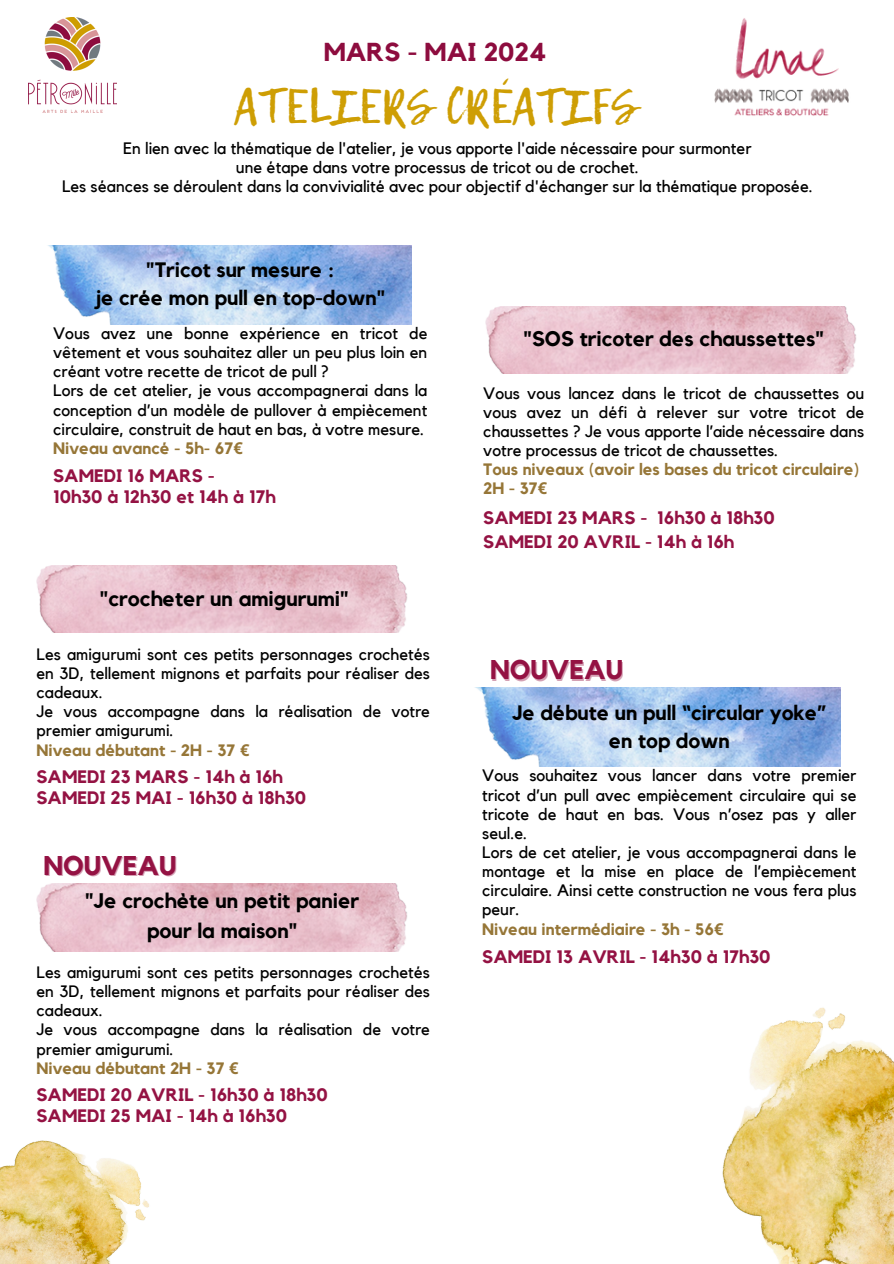
<style>
.page{position:relative;width:894px;height:1264px;background:#fff}
.page>*{position:absolute;margin:0;border:0;box-sizing:border-box;transform-origin:0 0}
.t1{font:48px "Lemon Tuesday";color:#ce9e04}
.t2{font:700 27px "Kollektif";color:#941243}
.t3{font:700 25.8px "Kollektif";color:#8d0c3e}
.t4{font:700 21px/29.2px "Kollektif";color:#000;text-align:center}
.t5{font:700 20.85px/28.2px "Kollektif";color:#000;text-align:center}
.t6{font:700 18px/21.3px "Kollektif";color:#941243}
.t7{font:16.5px/19.2px "Kollektif";color:#000;text-align:justify}
.t8{font:700 16.5px "Kollektif";color:#967637}
.s1{font-family:"Noto Sans"}
</style>
<div class="page">
<img style="left:0;top:1140px;width:149px;height:123px">
<img style="left:29px;top:17px;width:87px;height:96px">
<img style="left:714px;top:18px;width:135px;height:98px">
<img style="left:48px;top:245px;width:363px;height:79px">
<img style="left:485px;top:306px;width:371px;height:68px">
<img style="left:37px;top:565px;width:370px;height:67px">
<img style="left:477px;top:688px;width:363px;height:78px">
<img style="left:722px;top:1007px;width:171px;height:256px">
<img style="left:37px;top:883px;width:370px;height:68px">
<p class="t3" style="left:323px;top:40px;width:224px">MARS - MAI 2024</p>
<p class="t1" style="left:234px;top:71px;width:403px">ATELIERS CRÉATIFS</p>
<p class="t7" style="left:123px;top:139px;width:629px">En lien avec la thématique de l'atelier, je vous apporte l'aide nécessaire pour surmonter</p>
<p class="t7" style="left:236px;top:158px;width:404px">une étape dans votre processus de tricot ou de crochet.</p>
<h3 class="t7" style="left:62px;top:177px;width:752px">Les séances se déroulent dans la convivialité avec pour objectif d'échanger sur la thématique proposée.</h3>
<p class="t5" style="left:95px;top:256px;width:291px">"Tricot sur mesure :<br>je crée mon pull en top-down"</p>
<p class="t7" style="left:53px;top:324px;width:375px">Vous avez une bonne expérience en tricot de vêtement et vous souhaitez aller un peu plus loin en créant votre recette de tricot de pull ?</p>
<p class="t7" style="left:53px;top:382px;width:375px">Lors de cet atelier, je vous accompagnerai dans la conception d’un modèle de pullover à empiècement circulaire, construit de haut en bas, à votre mesure.</p>
<p class="t8" style="left:53px;top:440px;width:191px">Niveau avancé - 5h- 67<span class="s1">€</span></p>
<h4 class="t6" style="left:53px;top:465px;width:224px">SAMEDI 16 MARS -<br>10h30 à 12h30 et 14h à 17h</h4>
<p class="t4" style="left:100px;top:585px;width:250px">"crocheter un amigurumi"</p>
<h4 class="t7" style="left:37px;top:645px;width:395px">Les amigurumi sont ces petits personnages crochetés en 3D, tellement mignons et parfaits pour réaliser des cadeaux.</h4>
<h2 class="t7" style="left:37px;top:702px;width:395px">Je vous accompagne dans la réalisation de votre premier amigurumi.</h2>
<p class="t8" style="left:37px;top:742px;width:214px">Niveau débutant - 2H - 37 <span class="s1">€</span></p>
<h3 class="t6" style="left:37px;top:766px;width:271px">SAMEDI 23 MARS - 14h à 16h<br>SAMEDI 25 MAI - 16h30 à 18h30</h3>
<h3 class="t2" style="left:43px;top:853px;width:134px">NOUVEAU</h3>
<h2 class="t4" style="left:85px;top:887px;width:275px">"Je crochète un petit panier pour la maison"</h2>
<p class="t7" style="left:37px;top:963px;width:395px">Les amigurumi sont ces petits personnages crochetés en 3D, tellement mignons et parfaits pour réaliser des cadeaux.</p>
<p class="t7" style="left:37px;top:1020px;width:395px">Je vous accompagne dans la réalisation de votre premier amigurumi.</p>
<p class="t8" style="left:37px;top:1060px;width:203px">Niveau débutant 2H - 37 <span class="s1">€</span></p>
<h4 class="t6" style="left:37px;top:1084px;width:292px">SAMEDI 20 AVRIL - 16h30 à 18h30<br>SAMEDI 25 MAI - 14h à 16h30</h4>
<p class="t4" style="left:523px;top:324px;width:302px">"SOS tricoter des chaussettes"</p>
<p class="t7" style="left:483px;top:384px;width:382px">Vous vous lancez dans le tricot de chaussettes ou vous avez un défi à relever sur votre tricot de chaussettes ? Je vous apporte l’aide nécessaire dans votre processus de tricot de chaussettes.</p>
<h3 class="t8" style="left:483px;top:462px;width:377px">Tous niveaux (avoir les bases du tricot circulaire)</h3>
<p class="t8" style="left:483px;top:481px;width:65px">2H - 37<span class="s1">€</span></p>
<p class="t6" style="left:483px;top:505px;width:293px;line-height:24.8px">SAMEDI 23 MARS - 16h30 à 18h30<br>SAMEDI 20 AVRIL - 14h à 16h</p>
<p class="t2" style="left:490px;top:657px;width:134px">NOUVEAU</p>
<p class="t5" style="left:512px;top:699px;width:315px">Je débute un pull “circular yoke” en top down</p>
<p class="t7" style="left:482px;top:766px;width:375px">Vous souhaitez vous lancer dans votre premier tricot d’un pull avec empiècement circulaire qui se tricote de haut en bas. Vous n’osez pas y aller seul.e.</p>
<p class="t7" style="left:482px;top:843px;width:375px">Lors de cet atelier, je vous accompagnerai dans le montage et la mise en place de l’empiècement circulaire. Ainsi cette construction ne vous fera plus peur.</p>
<h4 class="t8" style="left:482px;top:921px;width:243px">Niveau intermédiaire - 3h - 56<span class="s1">€</span></h4>
<p class="t6" style="left:482px;top:946px;width:290px">SAMEDI 13 AVRIL - 14h30 à 17h30</p>
</div>
